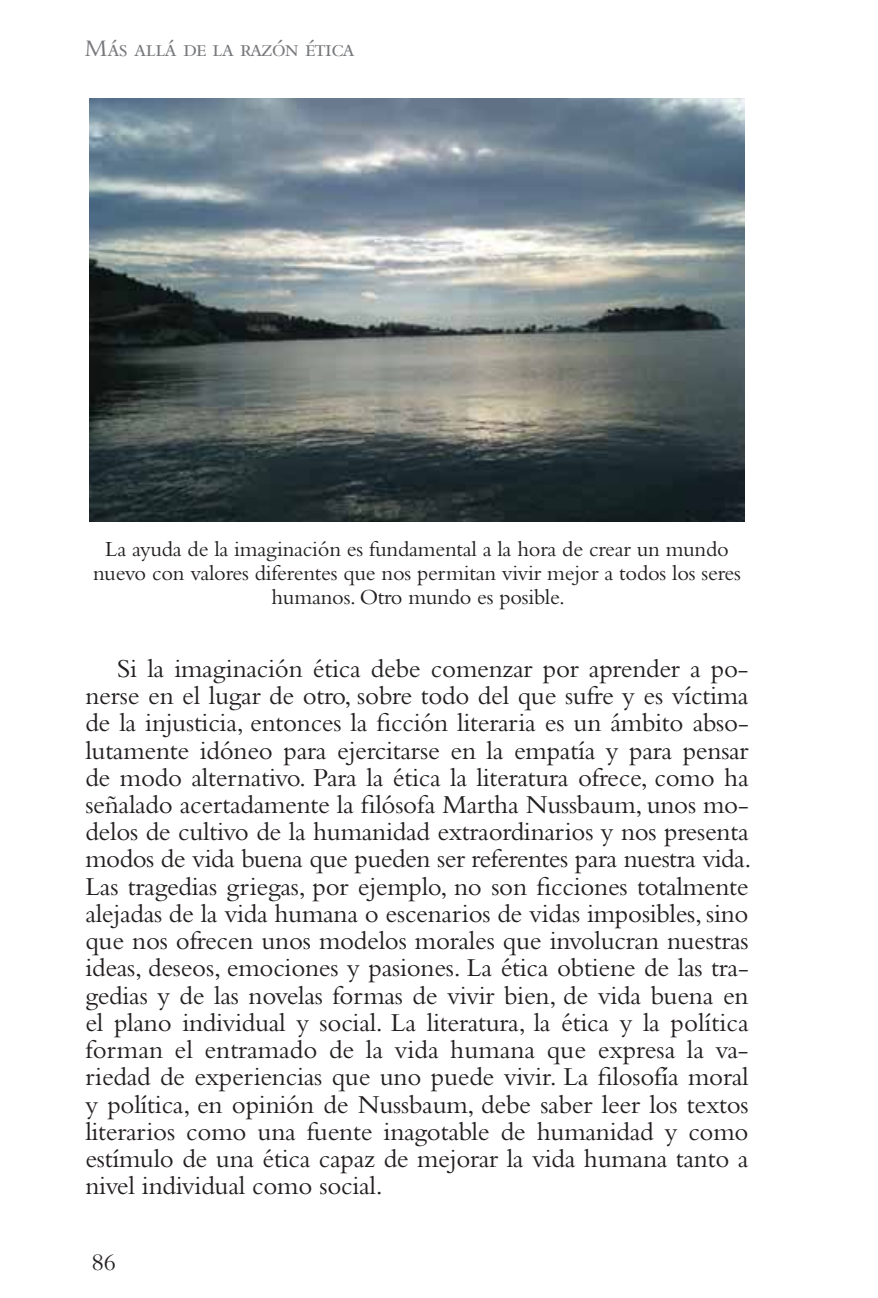
<style>
.page{position:relative;width:878px;height:1298px;background:#fff}
.page>*{position:absolute;margin:0;border:0;box-sizing:border-box;transform-origin:0 0}
.t1{font:27px/27.2px "Bembo Std";letter-spacing:-.01em;color:#231f20;text-align:justify}
.t2{font:24.75px "Bembo Std";letter-spacing:-.04em;color:#77787b}
.t3{font:24.75px "Bembo Std";color:#231f20}
.t4{font:22.5px/23.6px "Bembo Std";letter-spacing:-.01em;color:#231f20;text-align:center}
</style>
<div class="page">
<img style="left:89px;top:99px;width:656px;height:422px">
<p class="t2" style="left:85px;top:40px;width:272px">Más allá de la razón ética</p>
<p class="t4" style="left:93px;top:540px;width:649px">La ayuda de la imaginación es fundamental a la hora de crear un mundo nuevo con valores diferentes que nos permitan vivir mejor a todos los seres humanos. Otro mundo es posible.</p>
<p class="t1" style="left:85px;top:657px;width:668px;text-indent:32px">Si la imaginación ética debe comenzar por aprender a po&shy;nerse en el lugar de otro, sobre todo del que sufre y es víctima de la injusticia, entonces la ficción literaria es un ámbito abso&shy;lutamente idóneo para ejercitarse en la empatía y para pensar de modo alternativo. Para la ética la literatura ofrece, como ha señalado acertadamente la filósofa Martha Nussbaum, unos mo&shy;delos de cultivo de la humanidad extraordinarios y nos presenta modos de vida buena que pueden ser referentes para nuestra vida.<br>Las tragedias griegas, por ejemplo, no son ficciones totalmente alejadas de la vida humana o escenarios de vidas imposibles, sino que nos ofrecen unos modelos morales que involucran nuestras ideas, deseos, emociones y pasiones. La ética obtiene de las tra&shy;gedias y de las novelas formas de vivir bien, de vida buena en el plano individual y social. La literatura, la ética y la política forman el entramado de la vida humana que expresa la va&shy;riedad de experiencias que uno puede vivir. La filosofía moral y política, en opinión de Nussbaum, debe saber leer los textos literarios como una fuente inagotable de humanidad y como estímulo de una ética capaz de mejorar la vida humana tanto a nivel individual como social.</p>
<p class="t3" style="left:92px;top:1253px;width:26px">86</p>
</div>
